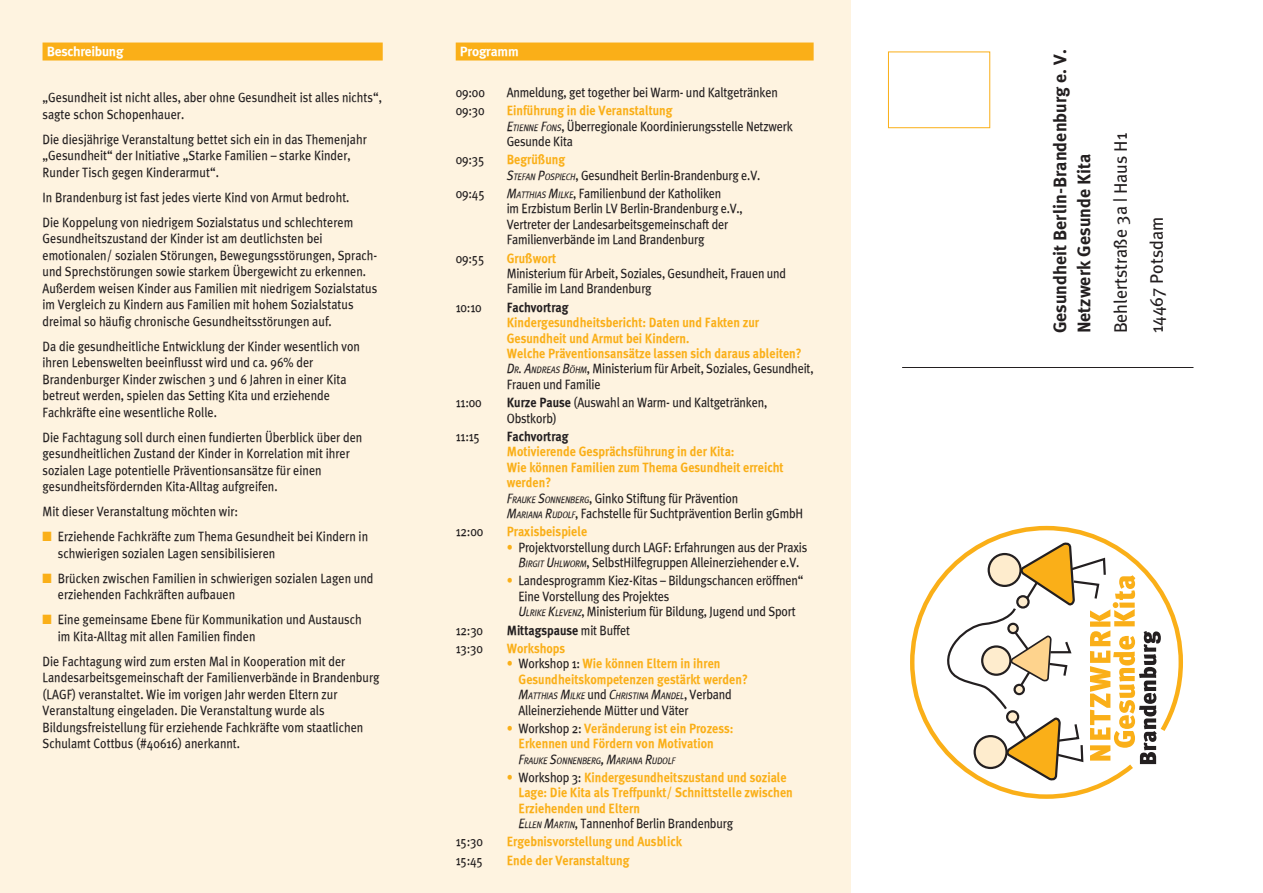
<style>
.page{position:relative;width:1263px;height:893px;background:#fff}
.page>*{position:absolute;margin:0;border:0;box-sizing:border-box;transform-origin:0 0}
.t1{font:700 18px/24px "Meta Plus";color:#231f20}
.t2{font:18px/36px "Meta Plus";color:#231f20}
.t3{font:13.5px/16.5px "Meta Plus";color:#231f20;scale:.9 1}
.t4{font:700 13.5px/15.5px "Meta Plus";color:#faaf18;scale:.9 1}
.t5{font:700 13.5px "Meta Plus";color:#231f20;scale:.9 1}
.t6{font:700 13.5px "Meta Plus";letter-spacing:-.02em;color:#fff}
.t7{font:italic 9.45px "Meta Plus";letter-spacing:-.02em;color:#231f20;scale:.9 1}
.s1{color:#faaf18}
.s2{font-weight:700;color:#faaf18}
.s3{font-style:italic}
.s4{font-style:italic;font-size:9.45px}
.s5{font-weight:400;font-style:italic;color:#231f20}
.s6{font-weight:400;font-style:italic;font-size:9.45px;color:#231f20}
.s7{font-weight:400;color:#231f20}
.s8{font-weight:700}
.s9{font-weight:400}
.s10{font-size:13.5px}
.s11{font-style:normal;font-size:13.5px}
</style>
<div class="page">
<div style="left:0;top:0;width:850px;height:893px;background:#fef3e0"></div>
<div style="left:43px;top:43px;width:340px;height:18px;background:#faaf18"></div>
<div style="left:888px;top:52px;width:102px;height:76px;border:1px solid #faaf18"></div>
<hr style="left:902px;top:367px;width:291px;height:1px;background:#231f20">
<div style="left:456px;top:43px;width:358px;height:18px;background:#faaf18"></div>
<svg style="left:910px;top:526px;width:273px;height:273px"></svg>
<p class="t6" style="left:47px;top:44px;width:78px">Beschreibung</p>
<p class="t3" style="left:43px;top:89px;width:379px">„Gesundheit ist nicht alles, aber ohne Gesundheit ist alles nichts“, sagte schon Schopenhauer.</p>
<p class="t3" style="left:43px;top:130px;width:362px">Die diesjährige Veranstaltung bettet sich ein in das Themenjahr „Gesundheit“ der Initiative „Starke Familien – starke Kinder,<br>Runder Tisch gegen Kinderarmut“.</p>
<p class="t3" style="left:43px;top:184px;width:347px;line-height:25px">In Brandenburg ist fast jedes vierte Kind von Armut bedroht.<br>Die Koppelung von niedrigem Sozialstatus und schlechterem</p>
<p class="t3" style="left:43px;top:230px;width:374px">Gesundheitszustand der Kinder ist am deutlichsten bei emotionalen/ sozialen Störungen, Bewegungsstörungen, Sprach&shy;und Sprechstörungen sowie starkem Übergewicht zu erkennen.<br>Außerdem weisen Kinder aus Familien mit niedrigem Sozialstatus im Vergleich zu Kindern aus Familien mit hohem Sozialstatus dreimal so häufig chronische Gesundheitsstörungen auf.</p>
<p class="t3" style="left:43px;top:337px;width:354px">Da die gesundheitliche Entwicklung der Kinder wesentlich von ihren Lebenswelten beeinflusst wird und ca. 96% der Brandenburger Kinder zwischen 3 und 6 Jahren in einer Kita betreut werden, spielen das Setting Kita und erziehende Fachkräfte eine wesentliche Rolle.</p>
<p class="t3" style="left:43px;top:428px;width:357px">Die Fachtagung soll durch einen fundierten Überblick über den gesundheitlichen Zustand der Kinder in Korrelation mit ihrer sozialen Lage potentielle Präventionsansätze für einen gesundheitsfördernden Kita-Alltag aufgreifen.</p>
<p class="t3" style="left:43px;top:503px;width:219px">Mit dieser Veranstaltung möchten wir:</p>
<p class="t3" style="left:58px;top:528px;width:346px;text-indent:-15px"><span class="s1">■</span> Erziehende Fachkräfte zum Thema Gesundheit bei Kindern in schwierigen sozialen Lagen sensibilisieren</p>
<p class="t3" style="left:58px;top:569px;width:352px;text-indent:-15px"><span class="s1">■</span> Brücken zwischen Familien in schwierigen sozialen Lagen und erziehenden Fachkräften aufbauen</p>
<p class="t3" style="left:58px;top:611px;width:339px;text-indent:-15px"><span class="s1">■</span> Eine gemeinsame Ebene für Kommunikation und Austausch im Kita-Alltag mit allen Familien finden</p>
<p class="t3" style="left:43px;top:652px;width:376px">Die Fachtagung wird zum ersten Mal in Kooperation mit der Landesarbeitsgemeinschaft der Familienverbände in Brandenburg (LAGF) veranstaltet. Wie im vorigen Jahr werden Eltern zur Veranstaltung eingeladen. Die Veranstaltung wurde als Bildungsfreistellung für erziehende Fachkräfte vom staatlichen Schulamt Cottbus (#40616) anerkannt.</p>
<p class="t6" style="left:460px;top:44px;width:60px">Programm</p>
<p class="t3" style="left:456px;top:84px;width:34px">09:00</p>
<p class="t3" style="left:507px;top:84px;width:303px">Anmeldung, get together bei Warm- und Kaltgetränken</p>
<p class="t3" style="left:456px;top:102px;width:34px">09:30</p>
<p class="t3" style="left:507px;top:103px;width:319px;line-height:15.5px"><span class="s2">Einführung in die Veranstaltung<br></span><span class="s3">E</span><span class="s4">TIENNE</span> <span class="s3">F</span><span class="s4">ONS</span>, Überregionale Koordinierungsstelle Netzwerk<br>Gesunde Kita</p>
<p class="t3" style="left:456px;top:151px;width:34px">09:35</p>
<p class="t3" style="left:507px;top:152px;width:283px;line-height:15.5px"><span class="s2">Begrüßung<br></span><span class="s3">S</span><span class="s4">TEFAN</span> <span class="s3">P</span><span class="s4">OSPIECH</span>, Gesundheit Berlin-Brandenburg e.V.</p>
<p class="t3" style="left:456px;top:185px;width:34px">09:45</p>
<p class="t3" style="left:507px;top:185px;width:264px;line-height:15.5px"><span class="s3">M</span><span class="s4">ATTHIAS</span> <span class="s3">M</span><span class="s4">ILKE</span>, Familienbund der Katholiken<br>im Erzbistum Berlin LV Berlin-Brandenburg e.V., Vertreter der Landesarbeitsgemeinschaft der Familienverbände im Land Brandenburg</p>
<p class="t3" style="left:456px;top:249px;width:34px">09:55</p>
<p class="t4" style="left:507px;top:250px;width:56px">Grußwort</p>
<p class="t3" style="left:507px;top:265px;width:312px;line-height:15.5px">Ministerium für Arbeit, Soziales, Gesundheit, Frauen und<br>Familie im Land Brandenburg</p>
<p class="t3" style="left:456px;top:299px;width:30px">10:10</p>
<p class="t5" style="left:507px;top:299px;width:70px">Fachvortrag</p>
<p class="t4" style="left:507px;top:315px;width:342px">Kindergesundheitsbericht: Daten und Fakten zur Gesundheit und Armut bei Kindern.<br>Welche Präventionsansätze lassen sich daraus ableiten?<br><span class="s5">D</span><span class="s6">R</span><span class="s5">. A</span><span class="s6">NDREAS</span> <span class="s5">B</span><span class="s6">ÖHM</span><span class="s7">, Ministerium für Arbeit, Soziales, Gesundheit, Frauen und Familie</span></p>
<p class="t3" style="left:456px;top:394px;width:30px">11:00</p>
<p class="t3" style="left:507px;top:395px;width:291px;line-height:15.5px"><span class="s8">Kurze Pause</span> (Auswahl an Warm- und Kaltgetränken,<br>Obstkorb)</p>
<p class="t3" style="left:456px;top:428px;width:29px">11:15</p>
<p class="t5" style="left:507px;top:428px;width:70px">Fachvortrag</p>
<p class="t4" style="left:507px;top:444px;width:331px">Motivierende Gesprächsführung in der Kita:<br>Wie können Familien zum Thema Gesundheit erreicht werden?<br><span class="s5">F</span><span class="s6">RAUKE</span> <span class="s5">S</span><span class="s6">ONNENBERG</span><span class="s7">, Ginko Stiftung für Prävention<br></span><span class="s5">M</span><span class="s6">ARIANA</span> <span class="s5">R</span><span class="s6">UDOLF</span><span class="s7">, Fachstelle für Suchtprävention Berlin gGmbH</span></p>
<p class="t3" style="left:456px;top:523px;width:32px">12:00</p>
<p class="t4" style="left:507px;top:524px;width:91px">Praxisbeispiele</p>
<p class="t3" style="left:507px;top:539px;width:335px;line-height:15.5px;text-align:center"><span class="s2">•</span> Projektvorstellung durch LAGF: Erfahrungen aus der Praxis<br><span class="s3">B</span><span class="s4">IRGIT</span> <span class="s3">U</span><span class="s4">HLWORM</span>, SelbstHilfegruppen Alleinerziehender e.V.</p>
<p class="t3" style="left:518px;top:573px;width:318px;line-height:15.5px;text-indent:-12px"><span class="s2">•</span> Landesprogramm Kiez-Kitas – Bildungschancen eröffnen“<br>Eine Vorstellung des Projektes<br><span class="s3">U</span><span class="s4">LRIKE</span> <span class="s3">K</span><span class="s4">LEVENZ</span>, Ministerium für Bildung, Jugend und Sport</p>
<p class="t3" style="left:456px;top:621px;width:32px">12:30</p>
<p class="t5" style="left:507px;top:622px;width:138px">Mittagspause <span class="s9">mit Buffet</span></p>
<p class="t3" style="left:456px;top:640px;width:32px">13:30</p>
<p class="t4" style="left:507px;top:640px;width:67px">Workshops</p>
<p class="t4" style="left:518px;top:656px;width:256px;text-indent:-12px">• <span class="s7">Workshop 1:</span> Wie können Eltern in ihren<br>Gesundheitskompetenzen gestärkt werden?</p>
<p class="t7" style="left:518px;top:690px;width:238px"><span class="s10">M</span>ATTHIAS <span class="s10">M</span>ILKE <span class="s11">und</span> <span class="s10">C</span>HRISTINA <span class="s10">M</span>ANDEL<span class="s11">, Verband</span></p>
<p class="t3" style="left:518px;top:701px;width:190px">Alleinerziehende Mütter und Väter</p>
<p class="t4" style="left:507px;top:720px;width:254px;text-align:center">• <span class="s7">Workshop 2:</span> Veränderung ist ein Prozess:<br>Erkennen und Fördern von Motivation</p>
<p class="t7" style="left:518px;top:755px;width:176px"><span class="s10">F</span>RAUKE <span class="s10">S</span>ONNENBERG<span class="s10">, M</span>ARIANA <span class="s10">R</span>UDOLF</p>
<p class="t4" style="left:518px;top:769px;width:306px;text-indent:-12px">• <span class="s7">Workshop 3:</span> Kindergesundheitszustand und soziale Lage: Die Kita als Treffpunkt/ Schnittstelle zwischen Erziehenden und Eltern<br><span class="s5">E</span><span class="s6">LLEN</span> <span class="s5">M</span><span class="s6">ARTIN</span><span class="s7">, Tannenhof Berlin Brandenburg</span></p>
<p class="t3" style="left:456px;top:833px;width:32px">15:30</p>
<p class="t4" style="left:507px;top:834px;width:196px">Ergebnisvorstellung und Ausblick</p>
<p class="t3" style="left:456px;top:852px;width:32px">15:45</p>
<p class="t4" style="left:507px;top:852px;width:138px">Ende der Veranstaltung</p>
<h1 class="t1" style="left:1048px;top:333px;width:285px;rotate:-90deg">Gesundheit Berlin-Brandenburg e. V.<br>Netzwerk Gesunde Kita</h1>
<h1 class="t2" style="left:1102px;top:333px;width:202px;rotate:-90deg">Behlertstraße 3a | Haus H1<br>14467 Potsdam</h1>
</div>
